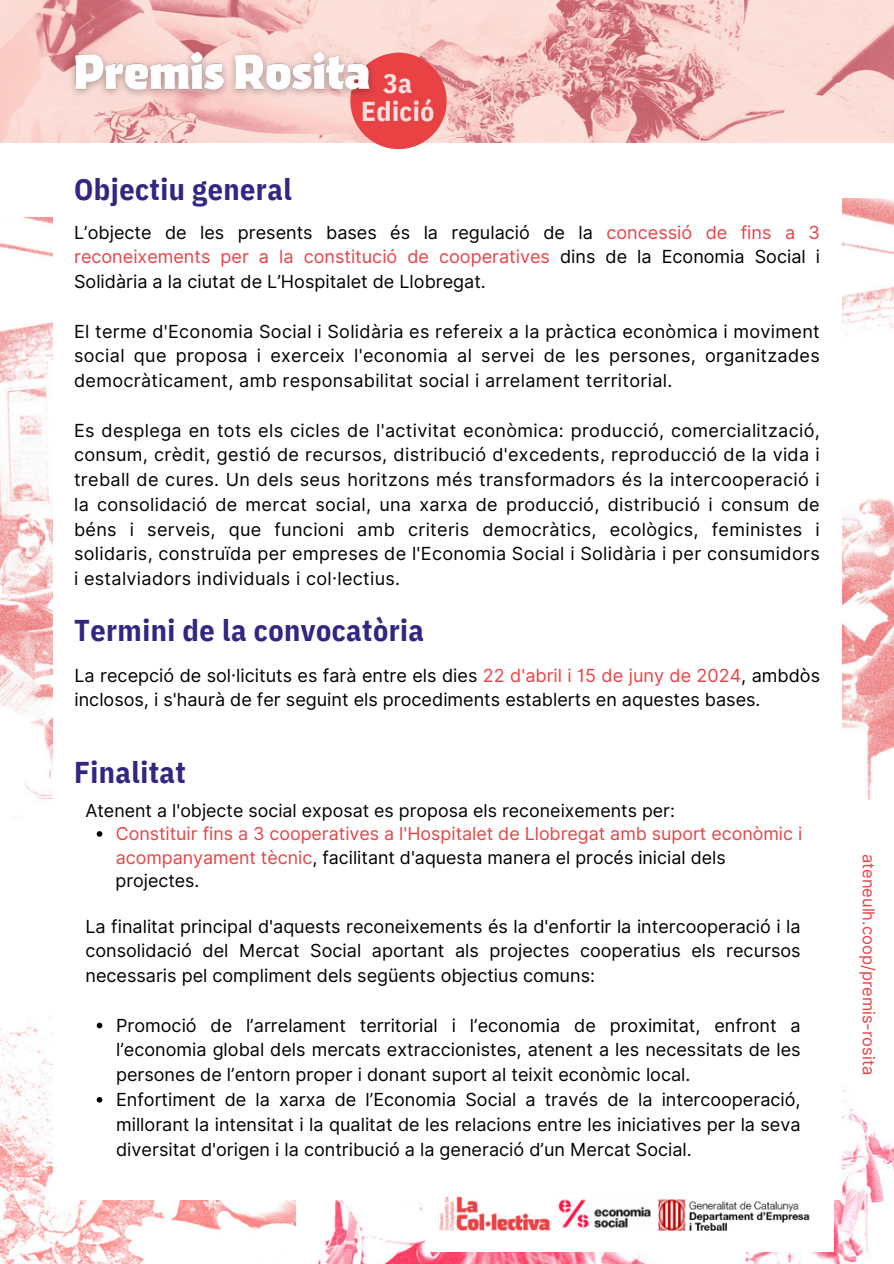
<style>
.page{position:relative;width:894px;height:1264px;background:#fff}
.page>*{position:absolute;margin:0;border:0;box-sizing:border-box;transform-origin:0 0}
.t1{font:700 30px "IBM Plex Sans Cond";letter-spacing:.015em;color:#312783}
.t2{font:700 27.3px/28.3px "IBM Plex Sans Cond";letter-spacing:.015em;color:#fae1e0;text-align:center}
.t3{font:18px/24.8px "Inter";color:#000;text-align:justify}
.t4{font:17.85px/23.7px "Inter";color:#e94245}
.t5{font:17.85px "Inter";color:#000}
.t6{font:16.5px "Inter";color:#e94245}
.s1{color:#e94245}
.s2{color:#000}
</style>
<div class="page">
<img style="left:0;top:217px;width:53px;height:583px">
<img style="left:842px;top:198px;width:51px;height:601px">
<img style="left:0;top:1016px;width:296px;height:247px">
<img style="left:318px;top:1089px;width:575px;height:174px">
<div style="left:53px;top:64px;width:788px;height:1135px;background:#fff"></div>
<img style="left:0;top:0;width:893px;height:142px">
<div style="left:350px;top:53px;width:96px;height:96px;background:#e94245;border-radius:50%"></div>
<img style="left:63px;top:31px;width:318px;height:85px">
<img style="left:425px;top:1196px;width:408px;height:55px">
<svg style="left:97px;top:831px;width:5px;height:5px"></svg>
<svg style="left:97px;top:1022px;width:5px;height:6px"></svg>
<svg style="left:97px;top:1097px;width:5px;height:5px"></svg>
<h1 class="t1" style="left:74px;top:169px;width:219px">Objectiu general</h1>
<h2 class="t2" style="left:361px;top:68px;width:74px">3a<br>Edició</h2>
<p class="t3" style="left:74px;top:220px;width:747px">L’objecte de les presents bases és la regulació de la <span class="s1">concessió de fins a 3 reconeixements per a la constitució de cooperatives</span> dins de la Economia Social i Solidària a la ciutat de L’Hospitalet de Llobregat.</p>
<p class="t3" style="left:74px;top:319px;width:747px">El terme d'Economia Social i Solidària es refereix a la pràctica econòmica i moviment social que proposa i exerceix l'economia al servei de les persones, organitzades democràticament, amb responsabilitat social i arrelament territorial.</p>
<p class="t3" style="left:74px;top:418px;width:747px">Es desplega en tots els cicles de l'activitat econòmica: producció, comercialització, consum, crèdit, gestió de recursos, distribució d'excedents, reproducció de la vida i treball de cures. Un dels seus horitzons més transformadors és la intercooperació i la consolidació de mercat social, una xarxa de producció, distribució i consum de béns i serveis, que funcioni amb criteris democràtics, ecològics, feministes i solidaris, construïda per empreses de l'Economia Social i Solidària i per consumidors i estalviadors individuals i col·lectius.</p>
<h1 class="t1" style="left:74px;top:610px;width:351px">Termini de la convocatòria</h1>
<p class="t3" style="left:74px;top:662px;width:746px">La recepció de sol·licituts es farà entre els dies <span class="s1">22 d'abril i 15 de juny de 2024</span>, ambdòs inclosos, i s'haurà de fer seguint els procediments establerts en aquestes bases.</p>
<h1 class="t1" style="left:74px;top:752px;width:113px">Finalitat</h1>
<p class="t5" style="left:85px;top:799px;width:591px">Atenent a l'objecte social exposat es proposa els reconeixements per:</p>
<p class="t4" style="left:115px;top:821px;width:688px">Constituir fins a 3 cooperatives a l'Hospitalet de Llobregat amb suport econòmic i acompanyament tècnic<span class="s2">, facilitant d'aquesta manera el procés inicial dels projectes.</span></p>
<p class="t3" style="left:85px;top:913px;width:716px">La finalitat principal d'aquests reconeixements és la d'enfortir la intercooperació i la consolidació del Mercat Social aportant als projectes cooperatius els recursos necessaris pel compliment dels següents objectius comuns:</p>
<p class="t3" style="left:116px;top:1012px;width:685px;text-align:left">Promoció de l’arrelament territorial i l’economia de proximitat, enfront a l’economia global dels mercats extraccionistes, atenent a les necessitats de les persones de l’entorn proper i donant suport al teixit econòmic local.<br>Enfortiment de la xarxa de l’Economia Social a través de la intercooperació, millorant la intensitat i la qualitat de les relacions entre les iniciatives per la seva diversitat d'origen i la contribució a la generació d’un Mercat Social.</p>
<p class="t6" style="left:878px;top:853px;width:223px;rotate:90deg">ateneulh.coop/premis-rosita</p>
</div>
